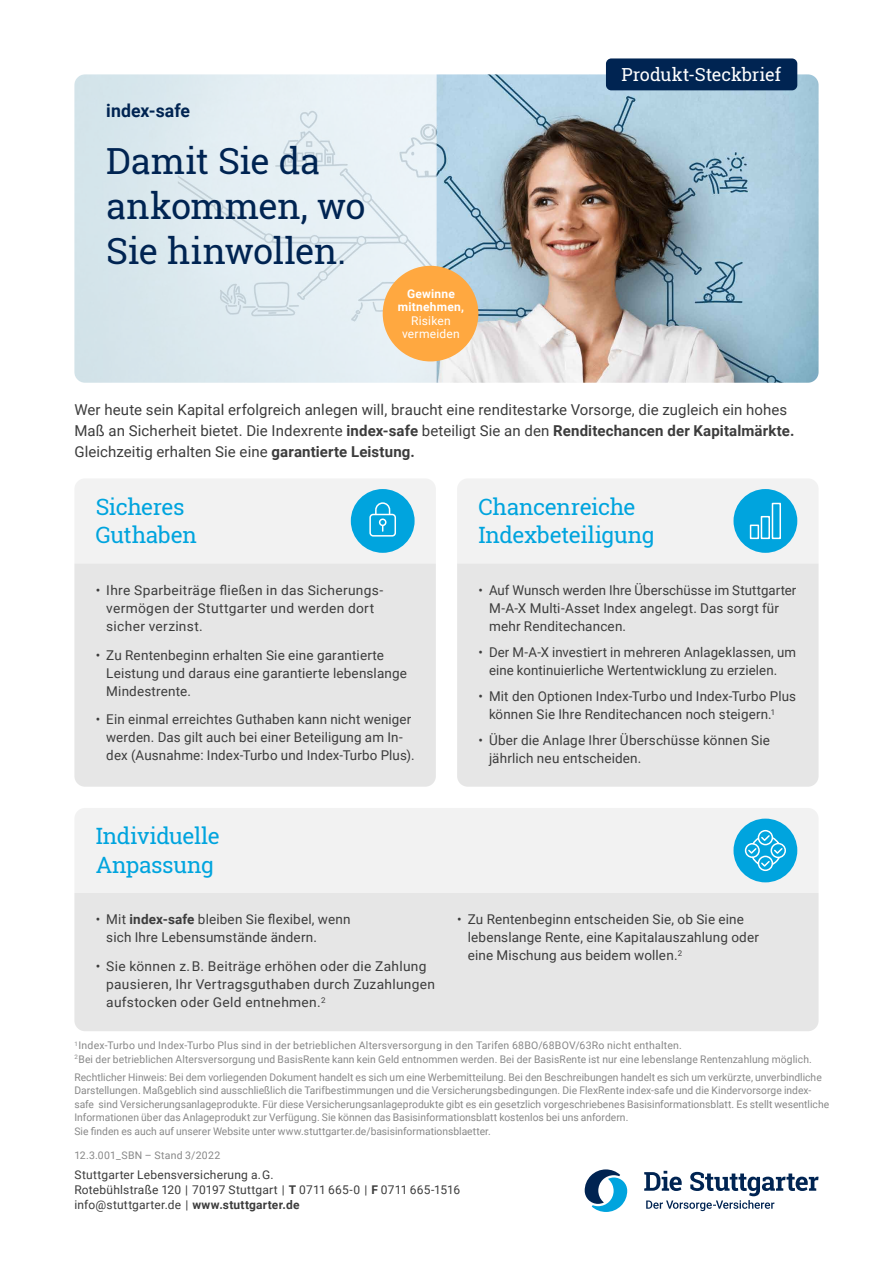
<style>
.page{position:relative;width:893px;height:1263px;background:#fff}
.page>*{position:absolute;margin:0;border:0;box-sizing:border-box;transform-origin:0 0}
.t1{font:36px/45px "Roboto Slab";letter-spacing:-.015em;color:#002452}
.t2{font:22.5px/28.2px "Roboto Slab";letter-spacing:-.02em;color:#00a4de}
.t3{font:18px "Roboto Slab";letter-spacing:-.01em;color:#fff}
.t4{font:700 18px "Roboto";letter-spacing:.005em;color:#002452}
.t5{font:15px/21.3px "Roboto";letter-spacing:.005em;color:#3c3c3c}
.t6{font:13.5px/18px "Roboto";letter-spacing:.015em;color:#3c3c3c}
.t7{font:12px/15px "Roboto";letter-spacing:.015em;color:#3c3c3c}
.t8{font:700 12px/13.5px "Roboto";letter-spacing:.02em;color:#fff;text-align:center}
.t9{font:12px/13.5px "Roboto";letter-spacing:.02em;color:#fff;text-align:center}
.t10{font:10.5px/13.5px "Roboto";letter-spacing:.005em;color:#888}
.t11{font:10.5px "Roboto";letter-spacing:.025em;color:#888}
.s1{font-weight:700}
</style>
<div class="page">
<img style="left:437px;top:74px;width:382px;height:309px">
<svg style="left:74px;top:74px;width:363px;height:309px;background:#dfebf0"></svg>
<div style="left:74px;top:563px;width:362px;height:224px;background:#e6e6e6"></div>
<div style="left:457px;top:563px;width:362px;height:224px;background:#e6e6e6"></div>
<div style="left:75px;top:808px;width:743px;height:85px;background:#f2f2f2"></div>
<div style="left:74px;top:893px;width:745px;height:138px;background:#e6e6e6"></div>
<div style="left:383px;top:266px;width:95px;height:95px;background:#ffa840;border-radius:50%"></div>
<svg style="left:75px;top:479px;width:361px;height:84px"></svg>
<svg style="left:457px;top:479px;width:361px;height:84px"></svg>
<div style="left:733px;top:819px;width:64px;height:63px;background:#00a4de;border-radius:50%"></div>
<div style="left:758px;top:830px;width:15px;height:15px;border:2px solid #fff;border-radius:50%"></div>
<div style="left:758px;top:856px;width:15px;height:15px;border:2px solid #fff;border-radius:50%"></div>
<div style="left:745px;top:843px;width:15px;height:15px;border:2px solid #fff;border-radius:50%"></div>
<div style="left:770px;top:843px;width:16px;height:15px;border:2px solid #fff;border-radius:50%"></div>
<svg style="left:747px;top:834px;width:37px;height:34px"></svg>
<svg style="left:644px;top:1171px;width:175px;height:40px"></svg>
<svg style="left:585px;top:1169px;width:42px;height:43px"></svg>
<div style="left:606px;top:58px;width:191px;height:32px;background:#002452;border-radius:5px"></div>
<h3 class="t4" style="left:106px;top:98px;width:85px">index-safe</h3>
<h1 class="t1" style="left:106px;top:138px;width:261px">Damit Sie da ankommen, wo<br>Sie hinwollen.</h1>
<p class="t8" style="left:398px;top:286px;width:68px">Gewinne mitnehmen,</p>
<p class="t9" style="left:402px;top:313px;width:59px">Risiken vermeiden</p>
<h3 class="t3" style="left:621px;top:62px;width:161px">Produkt-Steckbrief</h3>
<p class="t5" style="left:74px;top:398px;width:721px">Wer heute sein Kapital erfolgreich anlegen will, braucht eine renditestarke Vorsorge, die zugleich ein hohes<br>Maß an Sicherheit bietet. Die Indexrente <span class="s1">index-safe</span> beteiligt Sie an den <span class="s1">Renditechancen der Kapitalmärkte.<br></span>Gleichzeitig erhalten Sie eine <span class="s1">garantierte Leistung.</span></p>
<h2 class="t2" style="left:96px;top:492px;width:103px">Sicheres<br>Guthaben</h2>
<h2 class="t2" style="left:478px;top:492px;width:178px">Chancenreiche<br>Indexbeteiligung</h2>
<p class="t6" style="left:106px;top:581px;width:279px;text-indent:-11px">• Ihre Sparbeiträge fließen in das Sicherungs&shy;vermögen der Stuttgarter und werden dort sicher verzinst.</p>
<p class="t6" style="left:106px;top:645px;width:302px;text-indent:-11px">• Zu Rentenbeginn erhalten Sie eine garantierte<br>Leistung und daraus eine garantierte lebenslange<br>Mindestrente.</p>
<p class="t6" style="left:106px;top:710px;width:310px;text-indent:-11px">• Ein einmal erreichtes Guthaben kann nicht weniger werden. Das gilt auch bei einer Beteiligung am In&shy;dex (Ausnahme: Index-Turbo und Index-Turbo Plus).</p>
<p class="t6" style="left:489px;top:581px;width:309px;text-indent:-11px">• Auf Wunsch werden Ihre Überschüsse im Stuttgarter<br>M-A-X Multi-Asset Index angelegt. Das sorgt für mehr Renditechancen.</p>
<p class="t6" style="left:489px;top:643px;width:308px;text-indent:-11px">• Der M-A-X investiert in mehreren Anlageklassen, um eine kontinuierliche Wertentwicklung zu erzielen.</p>
<p class="t6" style="left:489px;top:687px;width:309px;text-indent:-11px">• Mit den Optionen Index-Turbo und Index-Turbo Plus können Sie Ihre Renditechancen noch steigern.<sup>1</sup></p>
<p class="t6" style="left:489px;top:731px;width:282px;text-indent:-11px">• Über die Anlage Ihrer Überschüsse können Sie jährlich neu entscheiden.</p>
<h2 class="t2" style="left:96px;top:822px;width:126px">Individuelle<br>Anpassung</h2>
<p class="t6" style="left:106px;top:910px;width:246px;text-indent:-11px">• Mit <span class="s1">index-safe</span> bleiben Sie flexibel, wenn sich Ihre Lebensumstände ändern.</p>
<p class="t6" style="left:106px;top:957px;width:330px;text-indent:-11px">• Sie können z. B. Beiträge erhöhen oder die Zahlung pausieren, Ihr Vertragsguthaben durch Zuzahlungen aufstocken oder Geld entnehmen.<sup>2</sup></p>
<p class="t6" style="left:468px;top:910px;width:293px;text-indent:-11px">• Zu Rentenbeginn entscheiden Sie, ob Sie eine lebenslange Rente, eine Kapitalauszahlung oder eine Mischung aus beidem wollen.<sup>2</sup></p>
<p class="t10" style="left:74px;top:1038px;width:739px"><sup>1</sup> Index-Turbo und Index-Turbo Plus sind in der betrieblichen Altersversorgung in den Tarifen 68BO/68BOV/63Ro nicht enthalten.<br><sup>2</sup> Bei der betrieblichen Altersversorgung und BasisRente kann kein Geld entnommen werden. Bei der BasisRente ist nur eine lebenslange Rentenzahlung möglich.</p>
<p class="t10" style="left:74px;top:1070px;width:756px">Rechtlicher Hinweis: Bei dem vorliegenden Dokument handelt es sich um eine Werbemitteilung. Bei den Beschreibungen handelt es sich um verkürzte, unverbindliche Darstellungen. Maßgeblich sind ausschließlich die Tarifbestimmungen und die Versicherungsbedingungen. Die FlexRente index-safe und die Kindervorsorge index&shy;safe sind Versicherungsanlageprodukte. Für diese Versicherungsanlageprodukte gibt es ein gesetzlich vorgeschriebenes Basisinformationsblatt. Es stellt wesentliche Informationen über das Anlageprodukt zur Verfügung. Sie können das Basisinformationsblatt kostenlos bei uns anfordern.<br>Sie finden es auch auf unserer Website unter www.stuttgarter.de/basisinformationsblaetter.</p>
<p class="t11" style="left:74px;top:1148px;width:147px">12.3.001_SBN – Stand 3/2022</p>
<p class="t7" style="left:74px;top:1166px;width:387px">Stuttgarter Lebensversicherung a. G.<br>Rotebühlstraße 120 | 70197 Stuttgart | <span class="s1">T</span> 0711 665-0 | <span class="s1">F</span> 0711 665-1516 info@stuttgarter.de | <span class="s1">www.stuttgarter.de</span></p>
</div>
